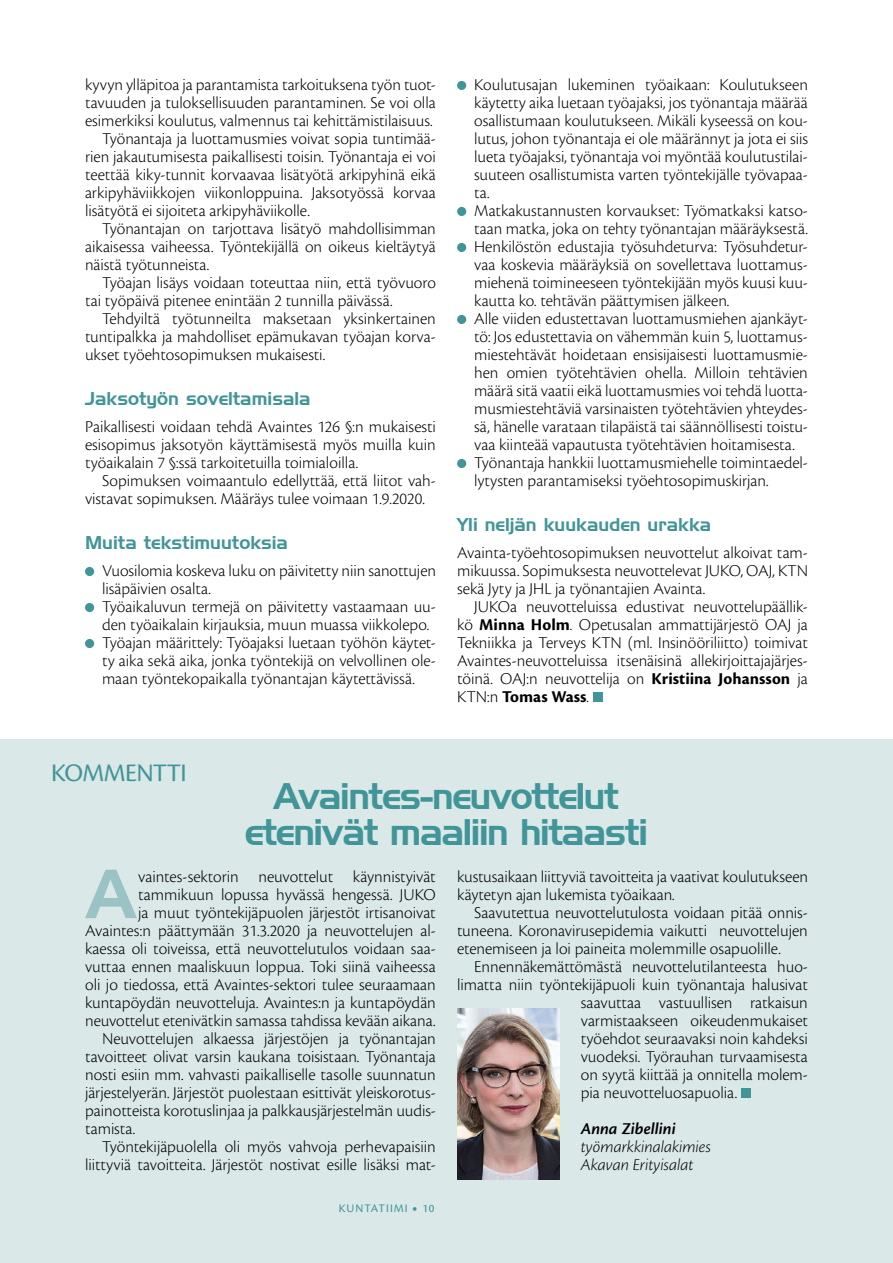
<style>
.page{position:relative;width:893px;height:1263px;background:#fff}
.page>*{position:absolute;margin:0;border:0;box-sizing:border-box;transform-origin:0 0}
.leipis_cro_115_12_AN{font:67.35px "Handel Gothic BT";color:#99c3c4}
.ots_hand_2{font:36px/36px "Handel Gothic BT";letter-spacing:-.04em;color:#419598;text-align:center}
.ots_hand_1{font:26.25px "Cronos Pro";letter-spacing:-.02em;color:#419598}
.väliots_hand_1_12_12{font:18px "Handel Gothic BT";color:#419598}
.leipis_cro_115_12{font:300 17.25px/18px "Cronos Pro";color:#000;text-align:justify}
.leipis_cro_PA_1{font:300 17.25px/18px "Cronos Pro";color:#000}
.leipis_cro_115_12_AN-2{font:300 17.25px/18px "Cronos Pro";color:#000;text-align:right}
.leipis_cro_115_12_EI{font:300 17.25px/18px "Cronos Pro";color:#000;text-align:justify}
.kirjoittaja_cro_tied{font:italic 300 17.25px "Cronos Pro";letter-spacing:-.005em;color:#000}
.kirjoittaja_cro_semi{font:italic 600 17.25px "Cronos Pro";color:#000}
.leipis_cro_115_12_EI-2{font:12px "Cronos Pro";letter-spacing:.085em;color:#419598}
.s1{font-weight:700}
.s2{font-size:17.25px}
</style>
<div class="page">
<div style="left:0;top:740px;width:893px;height:523px;background:#dae8e8"></div>
<div style="left:85px;top:567px;width:9px;height:9px;background:#419598;border-radius:50%"></div>
<div style="left:85px;top:603px;width:9px;height:9px;background:#419598;border-radius:50%"></div>
<div style="left:85px;top:639px;width:9px;height:9px;background:#419598;border-radius:50%"></div>
<div style="left:457px;top:81px;width:9px;height:9px;background:#419598;border-radius:50%"></div>
<div style="left:457px;top:207px;width:9px;height:9px;background:#419598;border-radius:50%"></div>
<div style="left:457px;top:243px;width:9px;height:9px;background:#419598;border-radius:50%"></div>
<div style="left:457px;top:315px;width:9px;height:9px;background:#419598;border-radius:50%"></div>
<div style="left:457px;top:459px;width:9px;height:9px;background:#419598;border-radius:50%"></div>
<div style="left:593px;top:693px;width:9px;height:9px;background:#419598"></div>
<div style="left:741px;top:1089px;width:9px;height:9px;background:#419598"></div>
<img style="left:458px;top:1009px;width:101px;height:170px">
<p class="leipis_cro_115_12" style="left:85px;top:76px;width:352px">kyvyn ylläpitoa ja parantamista tarkoituksena työn tuot&shy;tavuuden ja tuloksellisuuden parantaminen. Se voi olla esimerkiksi koulutus, valmennus tai kehittämistilaisuus.</p>
<p class="leipis_cro_115_12" style="left:85px;top:130px;width:352px;text-indent:17px">Työnantaja ja luottamusmies voivat sopia tuntimää&shy;rien jakautumisesta paikallisesti toisin. Työnantaja ei voi teettää kiky-tunnit korvaavaa lisätyötä arkipyhinä eikä arkipyhäviikkojen viikonloppuina. Jaksotyössä korvaa lisätyötä ei sijoiteta arkipyhäviikolle.</p>
<p class="leipis_cro_115_12" style="left:85px;top:219px;width:352px;text-indent:17px">Työnantajan on tarjottava lisätyö mahdollisimman aikaisessa vaiheessa. Työntekijällä on oikeus kieltäytyä näistä työtunneista.</p>
<p class="leipis_cro_115_12" style="left:85px;top:273px;width:352px;text-indent:17px">Työajan lisäys voidaan toteuttaa niin, että työvuoro tai työpäivä pitenee enintään 2 tunnilla päivässä.</p>
<p class="leipis_cro_115_12" style="left:85px;top:309px;width:352px;text-indent:17px">Tehdyiltä työtunneilta maksetaan yksinkertainen tuntipalkka ja mahdolliset epämukavan työajan korva&shy;ukset työehtosopimuksen mukaisesti.</p>
<p class="väliots_hand_1_12_12" style="left:85px;top:388px;width:227px">Jaksotyön soveltamisala</p>
<p class="leipis_cro_115_12_EI" style="left:85px;top:418px;width:352px">Paikallisesti voidaan tehdä Avaintes 126 §:n mukaisesti esisopimus jaksotyön käyttämisestä myös muilla kuin työaikalain 7 §:ssä tarkoitetuilla toimialoilla.</p>
<p class="leipis_cro_115_12" style="left:85px;top:472px;width:352px;text-indent:17px">Sopimuksen voimaantulo edellyttää, että liitot vah&shy;vistavat sopimuksen. Määräys tulee voimaan 1.9.2020.</p>
<p class="väliots_hand_1_12_12" style="left:85px;top:532px;width:205px">Muita tekstimuutoksia</p>
<p class="leipis_cro_PA_1" style="left:102px;top:562px;width:335px">Vuosilomia koskeva luku on päivitetty niin sanottujen lisäpäivien osalta.</p>
<p class="leipis_cro_PA_1" style="left:102px;top:598px;width:335px">Työaikaluvun termejä on päivitetty vastaamaan uu&shy;den työaikalain kirjauksia, muun muassa viikkolepo.</p>
<p class="leipis_cro_PA_1" style="left:102px;top:634px;width:335px;text-align:justify">Työajan määrittely: Työajaksi luetaan työhön käytet&shy;ty aika sekä aika, jonka työntekijä on velvollinen ole&shy;maan työntekopaikalla työnantajan käytettävissä.</p>
<p class="leipis_cro_PA_1" style="left:474px;top:76px;width:335px;text-align:justify">Koulutusajan lukeminen työaikaan: Koulutukseen käytetty aika luetaan työajaksi, jos työnantaja määrää osallistumaan koulutukseen. Mikäli kyseessä on kou&shy;lutus, johon työnantaja ei ole määrännyt ja jota ei siis lueta työajaksi, työnantaja voi myöntää koulutustilai&shy;suuteen osallistumista varten työntekijälle työvapaa&shy;ta.</p>
<p class="leipis_cro_PA_1" style="left:474px;top:202px;width:335px">Matkakustannusten korvaukset: Työmatkaksi katso&shy;taan matka, joka on tehty työnantajan määräyksestä.</p>
<p class="leipis_cro_PA_1" style="left:474px;top:238px;width:335px;text-align:justify">Henkilöstön edustajia työsuhdeturva: Työsuhdetur&shy;vaa koskevia määräyksiä on sovellettava luottamus&shy;miehenä toimineeseen työntekijään myös kuusi kuu&shy;kautta ko. tehtävän päättymisen jälkeen.</p>
<p class="leipis_cro_PA_1" style="left:474px;top:310px;width:335px;text-align:justify">Alle viiden edustettavan luottamusmiehen ajankäyt&shy;tö: Jos edustettavia on vähemmän kuin 5, luottamus&shy;miestehtävät hoidetaan ensisijaisesti luottamusmie&shy;hen omien työtehtävien ohella. Milloin tehtävien määrä sitä vaatii eikä luottamusmies voi tehdä luotta&shy;musmiestehtäviä varsinaisten työtehtävien yhteydes&shy;sä, hänelle varataan tilapäistä tai säännöllisesti toistu&shy;vaa kiinteää vapautusta työtehtävien hoitamisesta.</p>
<p class="leipis_cro_PA_1" style="left:474px;top:454px;width:335px">Työnantaja hankkii luottamusmiehelle toimintaedel&shy;lytysten parantamiseksi työehtosopimuskirjan.</p>
<p class="väliots_hand_1_12_12" style="left:457px;top:514px;width:256px">Yli neljän kuukauden urakka</p>
<p class="leipis_cro_115_12_EI" style="left:457px;top:544px;width:352px">Avainta-työehtosopimuksen neuvottelut alkoivat tam&shy;mikuussa. Sopimuksesta neuvottelevat JUKO, OAJ, KTN sekä Jyty ja JHL ja työnantajien Avainta.</p>
<p class="leipis_cro_115_12" style="left:457px;top:598px;width:352px;text-indent:17px">JUKOa neuvotteluissa edustivat neuvottelupäällik&shy;kö <span class="s1">Minna Holm</span>. Opetusalan ammattijärjestö OAJ ja Tekniikka ja Terveys KTN (ml. Insinööriliitto) toimivat Avaintes-neuvotteluissa itsenäisinä allekirjoittajajärjes&shy;töinä. OAJ:n neuvottelija on <span class="s1">Kristiina Johansson</span> ja KTN:n <span class="s1">Tomas Wass</span>.</p>
<p class="ots_hand_1" style="left:51px;top:757px;width:137px">KOMMENTTI</p>
<p class="ots_hand_2" style="left:245px;top:778px;width:405px">Avaintes-neuvottelut etenivät maaliin hitaasti</p>
<p class="leipis_cro_115_12_AN" style="left:87px;top:853px;width:50px">A</p>
<p class="leipis_cro_115_12_AN-2" style="left:85px;top:868px;width:352px">vaintes-sektorin neuvottelut käynnistyivät tammikuun lopussa hyvässä hengessä. JUKO<br>ja muut työntekijäpuolen järjestöt irtisanoivat Avaintes:n päättymään 31.3.2020 ja neuvottelujen al&shy;kaessa oli toiveissa, että neuvottelutulos voidaan saa&shy;vuttaa ennen maaliskuun loppua. Toki siinä vaiheessa oli jo tiedossa, että Avaintes-sektori tulee seuraamaan kuntapöydän neuvotteluja. Avaintes:n ja kuntapöydän neuvottelut etenivätkin samassa tahdissa kevään aikana.</p>
<p class="leipis_cro_115_12" style="left:85px;top:1029px;width:352px;text-indent:17px">Neuvottelujen alkaessa järjestöjen ja työnantajan tavoitteet olivat varsin kaukana toisistaan. Työnantaja nosti esiin mm. vahvasti paikalliselle tasolle suunnatun järjestelyerän. Järjestöt puolestaan esittivät yleiskorotus&shy;painotteista korotuslinjaa ja palkkausjärjestelmän uudis&shy;tamista.</p>
<p class="leipis_cro_115_12" style="left:85px;top:1137px;width:352px;text-align:right">Työntekijäpuolella oli myös vahvoja perhevapaisiin liittyviä tavoitteita. Järjestöt nostivat esille lisäksi mat-</p>
<p class="leipis_cro_115_12_EI-2" style="left:339px;top:1201px;width:97px">KUNTATIIMI <span class="s2">•</span> 10</p>
<p class="leipis_cro_115_12" style="left:457px;top:867px;width:352px">kustusaikaan liittyviä tavoitteita ja vaativat koulutukseen käytetyn ajan lukemista työaikaan.</p>
<p class="leipis_cro_115_12" style="left:457px;top:903px;width:352px;text-indent:17px">Saavutettua neuvottelutulosta voidaan pitää onnis&shy;tuneena. Koronavirusepidemia vaikutti neuvottelujen etenemiseen ja loi paineita molemmille osapuolille.</p>
<p class="leipis_cro_115_12" style="left:474px;top:957px;width:335px">Ennennäkemättömästä neuvottelutilanteesta huo-</p>
<p class="leipis_cro_115_12" style="left:457px;top:975px;width:352px">limatta niin työntekijäpuoli kuin työnantaja halusivat</p>
<p class="leipis_cro_115_12" style="left:581px;top:993px;width:229px">saavuttaa vastuullisen ratkaisun</p>
<p class="leipis_cro_115_12" style="left:581px;top:1011px;width:229px">varmistaakseen oikeudenmukaiset</p>
<p class="leipis_cro_115_12" style="left:581px;top:1029px;width:229px">työehdot seuraavaksi noin kahdeksi</p>
<p class="leipis_cro_115_12" style="left:581px;top:1047px;width:229px">vuodeksi. Työrauhan turvaamisesta</p>
<p class="leipis_cro_115_12" style="left:581px;top:1065px;width:229px">on syytä kiittää ja onnitella molem-</p>
<p class="leipis_cro_115_12" style="left:581px;top:1083px;width:158px">pia neuvotteluosapuolia.</p>
<p class="kirjoittaja_cro_semi" style="left:581px;top:1119px;width:96px">Anna Zibellini</p>
<p class="kirjoittaja_cro_tied" style="left:581px;top:1137px;width:132px">työmarkkinalakimies</p>
<p class="kirjoittaja_cro_tied" style="left:581px;top:1155px;width:114px">Akavan Erityisalat</p>
</div>
